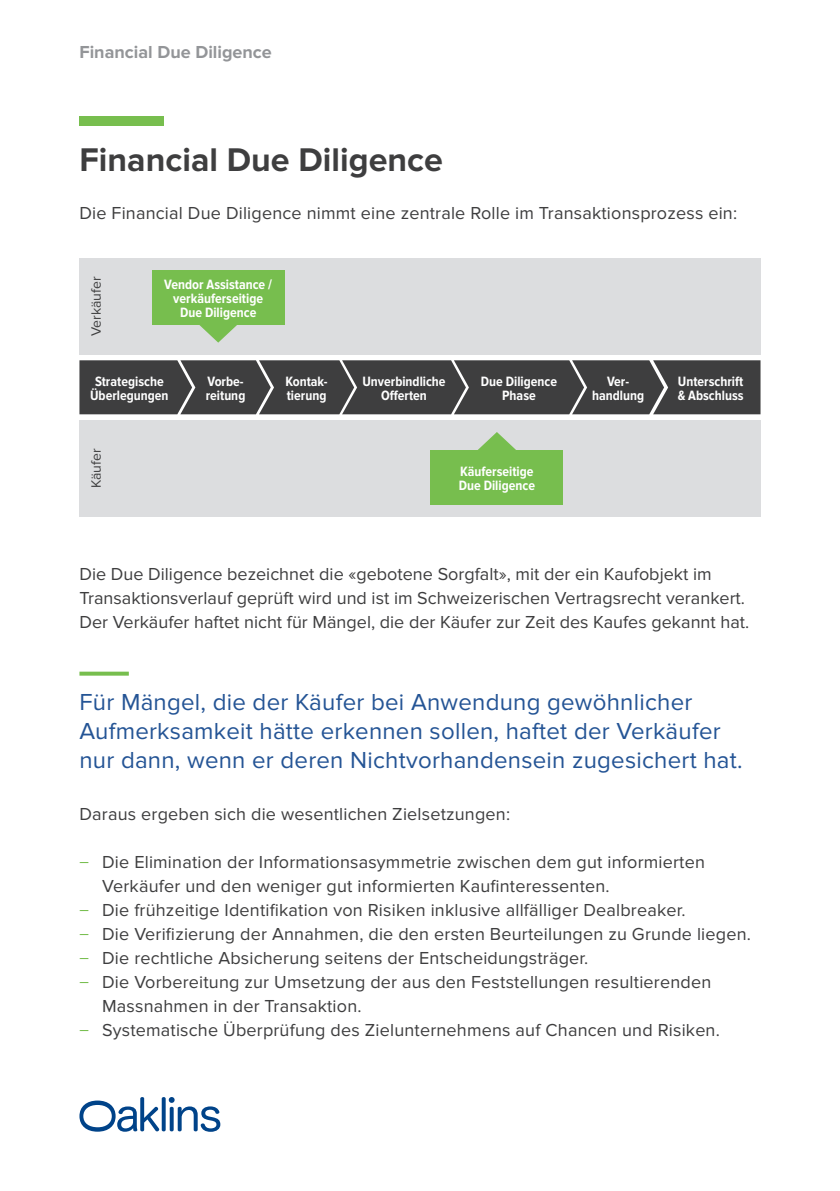
<style>
.page{position:relative;width:840px;height:1191px;background:#fff}
.page>*{position:absolute;margin:0;border:0;box-sizing:border-box;transform-origin:0 0}
._03_headline_level_1{font:700 34px "Proxima Nova";color:#3e3e3f}
._01_bodycopy{font:24px/28.8px "Proxima Nova";letter-spacing:.01em;color:#245495}
._01_bodycopy-2{font:18px/24px "Proxima Nova";letter-spacing:.01em;color:#3e3e3f}
._03_headline_level_1-2{font:700 18px "Proxima Nova";color:#939598}
._01_bodycopy-3{font:700 14px/14px "Proxima Nova Cond";color:#fff;text-align:center}
._01_bodycopy-4{font:14px "Proxima Nova";color:#3e3e3f}
.s1{font-size:16px;color:#77be4e}
</style>
<div class="page">
<svg style="left:79px;top:1097px;width:141px;height:34px"></svg>
<svg style="left:79px;top:671px;width:50px;height:4px"></svg>
<div style="left:79px;top:258px;width:681px;height:97px;background:#dcdddf"></div>
<div style="left:79px;top:420px;width:681px;height:96px;background:#dcdddf"></div>
<div style="left:79px;top:360px;width:681px;height:54px;background:#3e3e3f"></div>
<svg style="left:196px;top:324px;width:43px;height:19px"></svg>
<svg style="left:478px;top:432px;width:38px;height:18px"></svg>
<div style="left:430px;top:450px;width:132px;height:54px;background:#77be4e"></div>
<div style="left:152px;top:270px;width:132px;height:54px;background:#77be4e"></div>
<div style="left:79px;top:116px;width:84px;height:10px;background:#77be4e"></div>
<p class="_03_headline_level_1-2" style="left:79px;top:42px;width:194px">Financial Due Diligence</p>
<p class="_03_headline_level_1" style="left:79px;top:140px;width:365px">Financial Due Diligence</p>
<p class="_01_bodycopy-2" style="left:79px;top:202px;width:659px">Die Financial Due Diligence nimmt eine zentrale Rolle im Transaktionsprozess ein:</p>
<p class="_01_bodycopy-4" style="left:88px;top:336px;width:61px;rotate:-90deg">Verkäufer</p>
<p class="_01_bodycopy-3" style="left:164px;top:277px;width:109px">Vendor Assistance / verkäuferseitige<br>Due Diligence</p>
<p class="_01_bodycopy-3" style="left:90px;top:374px;width:80px">Strategische<br>Überlegungen</p>
<p class="_01_bodycopy-3" style="left:677px;top:374px;width:67px;text-align:left">Unterschrift &amp; Abschluss</p>
<p class="_01_bodycopy-3" style="left:362px;top:374px;width:85px">Unverbindliche<br>Offerten</p>
<p class="_01_bodycopy-3" style="left:480px;top:374px;width:78px">Due Diligence<br>Phase</p>
<p class="_01_bodycopy-3" style="left:206px;top:374px;width:41px;text-align:left">Vorbe&shy;reitung</p>
<p class="_01_bodycopy-3" style="left:285px;top:374px;width:44px;text-align:left">Kontak&shy;tierung</p>
<p class="_01_bodycopy-3" style="left:591px;top:374px;width:53px">Ver&shy;handlung</p>
<p class="_01_bodycopy-4" style="left:88px;top:488px;width:41px;rotate:-90deg">Käufer</p>
<p class="_01_bodycopy-3" style="left:458px;top:465px;width:78px;text-align:left">Käuferseitige<br>Due Diligence</p>
<p class="_01_bodycopy-2" style="left:79px;top:562px;width:671px">Die Due Diligence bezeichnet die «gebotene Sorgfalt», mit der ein Kaufobjekt im<br>Transaktionsverlauf geprüft wird und ist im Schweizerischen Vertragsrecht verankert.<br>Der Verkäufer haftet nicht für Mängel, die der Käufer zur Zeit des Kaufes gekannt hat.</p>
<p class="_01_bodycopy" style="left:79px;top:688px;width:664px">Für Mängel, die der Käufer bei Anwendung gewöhnlicher<br>Aufmerksamkeit hätte erkennen sollen, haftet der Verkäufer nur dann, wenn er deren Nichtvorhandensein zugesichert hat.</p>
<p class="_01_bodycopy-2" style="left:79px;top:802px;width:432px">Daraus ergeben sich die wesentlichen Zielsetzungen:</p>
<p class="_01_bodycopy-2" style="left:102px;top:850px;width:604px;text-indent:-23px"><span class="s1">ͽ</span> Die Elimination der Informationsasymmetrie zwischen dem gut informierten<br>Verkäufer und den weniger gut informierten Kaufinteressenten.</p>
<p class="_01_bodycopy-2" style="left:79px;top:898px;width:607px"><span class="s1">ͽ</span> Die frühzeitige Identifikation von Risiken inklusive allfälliger Dealbreaker.</p>
<p class="_01_bodycopy-2" style="left:79px;top:922px;width:672px"><span class="s1">ͽ</span> Die Verifizierung der Annahmen, die den ersten Beurteilungen zu Grunde liegen.</p>
<p class="_01_bodycopy-2" style="left:79px;top:946px;width:510px"><span class="s1">ͽ</span> Die rechtliche Absicherung seitens der Entscheidungsträger.</p>
<p class="_01_bodycopy-2" style="left:102px;top:970px;width:610px;text-indent:-23px"><span class="s1">ͽ</span> Die Vorbereitung zur Umsetzung der aus den Feststellungen resultierenden<br>Massnahmen in der Transaktion.</p>
<p class="_01_bodycopy-2" style="left:79px;top:1018px;width:641px"><span class="s1">ͽ</span> Systematische Überprüfung des Zielunternehmens auf Chancen und Risiken.</p>
</div>
